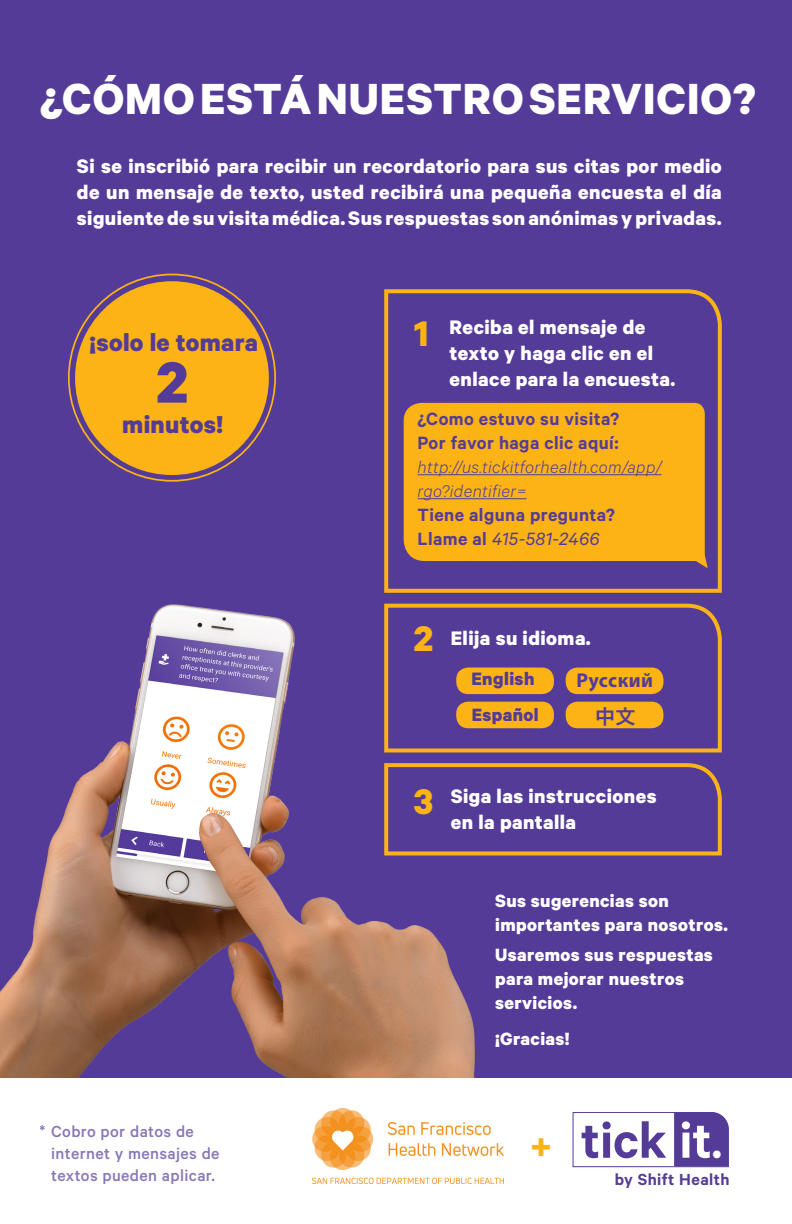
<style>
.page{position:relative;width:792px;height:1224px;background:#fff}
.page>*{position:absolute;margin:0;border:0;box-sizing:border-box;transform-origin:0 0}
.t1{font:700 65.3px "Calibre";color:#543b98}
.t2{font:600 56.2px "Calibre";color:#543b98}
.t3{font:700 49px "Calibre";letter-spacing:.02em;color:#fff}
.t4{font:700 40px "Calibre";color:#fbb316}
.t5{font:700 39.4px "Calibre";color:#fbb316}
.t6{font:700 27.5px "Calibre";letter-spacing:.01em;color:#543b98}
.t7{font:700 22px/26px "Calibre";letter-spacing:.02em;color:#fff}
.t8{font:700 20.2px "Calibre";letter-spacing:.02em;color:#543b98}
.t9{font:700 20px/24px "Calibre";letter-spacing:.02em;color:#fff}
.t10{font:600 20px "Calibre";letter-spacing:.02em;color:#543b98}
.t11{font:italic 20px "Calibre";letter-spacing:.02em;color:#543b98}
.t12{font:700 20px "Calibre";letter-spacing:.02em;color:#543b98}
.t13{font:700 20px "Myriad Pro";letter-spacing:.02em;color:#543b98}
.t14{font:20px "Hira Kaku Pro W6";color:#543b98}
.t15{font:italic 300 19px "Calibre";letter-spacing:.02em;color:#543b98}
.t16{font:500 18px/22px "Calibre";letter-spacing:.02em;color:#543b98}
.t17{font:600 18px "Calibre";letter-spacing:.025em;color:#553c96}
.s1{font-weight:600;font-style:normal}
.s2{font-size:18.5px}
.s3{color:#fff}
.s4{font-size:49.3px;color:#fff}
</style>
<div class="page">
<div style="left:0;top:0;width:792px;height:1077px;background:#543b98"></div>
<img style="left:0;top:604px;width:475px;height:473px">
<svg style="left:573px;top:1112px;width:156px;height:55px"></svg>
<svg style="left:384px;top:289px;width:338px;height:304px"></svg>
<svg style="left:382px;top:603px;width:340px;height:152px"></svg>
<svg style="left:382px;top:761px;width:340px;height:97px"></svg>
<div style="left:75px;top:281px;width:194px;height:194px;background:#fbb316;border-radius:50%"></div>
<img style="left:313px;top:1109px;width:191px;height:75px">
<div style="left:404px;top:403px;width:301px;height:158px;background:#fbb316"></div>
<hr style="left:418px;top:474px;width:244px;height:1px;background:#543b98">
<hr style="left:418px;top:498px;width:109px;height:1px;background:#543b98">
<svg style="left:696px;top:555px;width:12px;height:13px"></svg>
<p class="t3" style="left:40px;top:69px;width:718px">¿CÓMO ESTÁ NUESTRO SERVICIO?</p>
<p class="t7" style="left:77px;top:152px;width:646px;text-align:justify">Si se inscribió para recibir un recordatorio para sus citas por medio de un mensaje de texto, usted recibirá una pequeña encuesta el día siguiente de su visita médica. Sus respuestas son anónimas y privadas.</p>
<p class="t7" style="left:450px;top:313px;width:227px">Reciba el mensaje de texto y haga clic en el enlace para la encuesta.</p>
<p class="t4" style="left:414px;top:309px;width:16px">1</p>
<p class="t6" style="left:90px;top:326px;width:170px">¡solo le tomara</p>
<p class="t1" style="left:156px;top:342px;width:34px">2</p>
<p class="t6" style="left:122px;top:408px;width:102px">minutos!</p>
<p class="t10" style="left:418px;top:407px;width:203px">¿Como estuvo su visita?</p>
<p class="t10" style="left:418px;top:431px;width:202px">Por favor haga clic aquí:</p>
<p class="t15" style="left:418px;top:456px;width:245px">http://us.tickitforhealth.com/app/</p>
<p class="t15" style="left:418px;top:480px;width:111px">rgo?identifier=</p>
<p class="t10" style="left:418px;top:503px;width:199px">Tiene alguna pregunta?</p>
<p class="t11" style="left:418px;top:528px;width:183px"><span class="s1">Llame al</span> 415-581-2466</p>
<p class="t16" style="left:51px;top:1120px;width:170px;text-indent:-11px"><span class="s2">*</span> Cobro por datos de internet y mensajes de textos pueden aplicar.</p>
<p class="t4" style="left:414px;top:614px;width:21px">2</p>
<p class="t7" style="left:451px;top:624px;width:142px">Elija su idioma.</p>
<p class="t8" style="left:471px;top:666px;width:65px">English</p>
<p class="t12" style="left:472px;top:702px;width:69px">Español</p>
<p class="t13" style="left:576px;top:667px;width:78px">Pусский</p>
<p class="t14" style="left:595px;top:698px;width:42px">中文</p>
<p class="t4" style="left:414px;top:778px;width:21px">3</p>
<p class="t7" style="left:451px;top:782px;width:207px">Siga las instrucciones en la pantalla</p>
<p class="t9" style="left:495px;top:888px;width:234px">Sus sugerencias son importantes para nosotros.</p>
<p class="t9" style="left:495px;top:942px;width:219px">Usaremos sus respuestas para mejorar nuestros servicios.</p>
<p class="t9" style="left:495px;top:1026px;width:76px">¡Gracias!</p>
<p class="t5" style="left:530px;top:1123px;width:23px">+</p>
<p class="t2" style="left:581px;top:1107px;width:143px">tick <span class="s3">it</span><span class="s4">.</span></p>
<p class="t17" style="left:615px;top:1168px;width:116px">by Shift Health</p>
</div>
